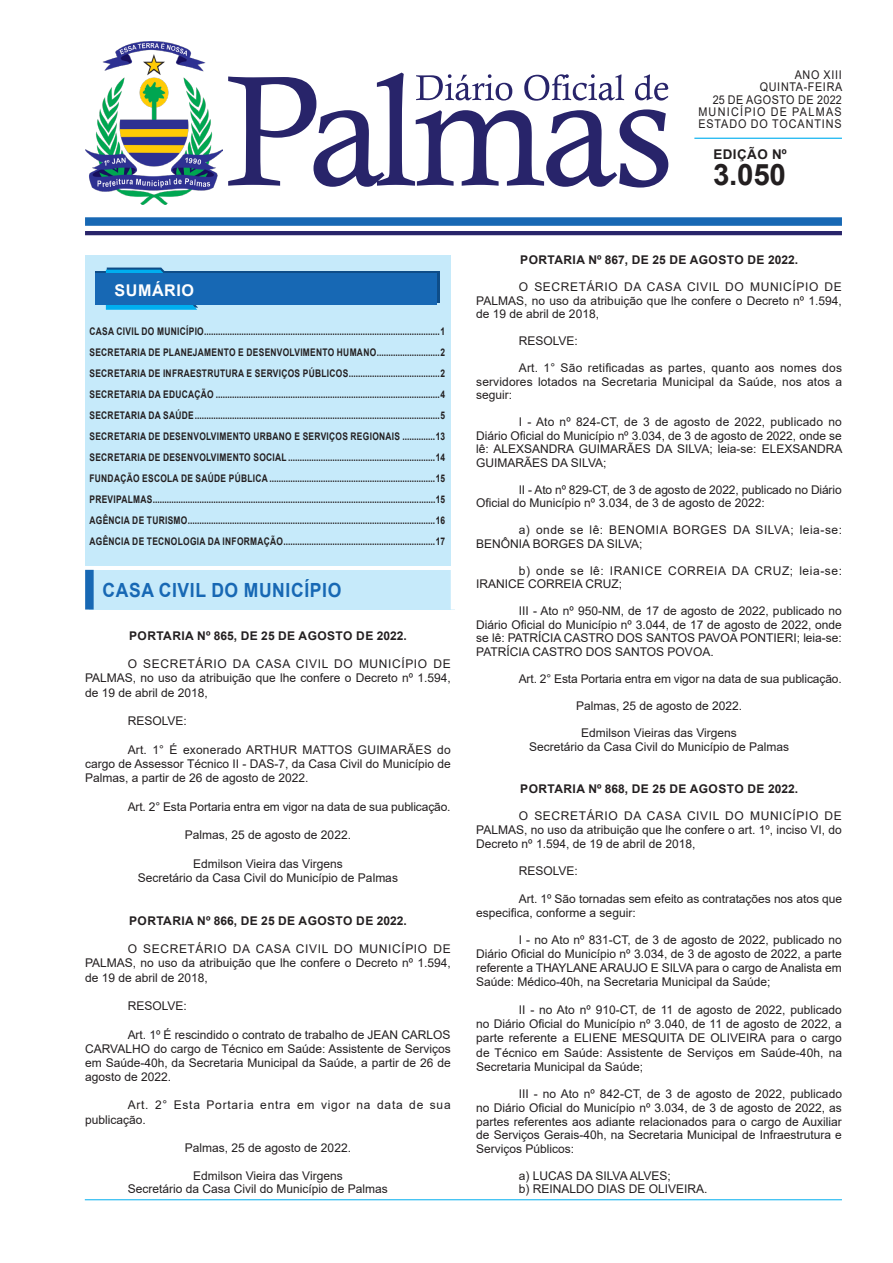
<style>
.page{position:relative;width:893px;height:1263px;background:#fff}
.page>*{position:absolute;margin:0;border:0;box-sizing:border-box;transform-origin:0 0}
.t1{font:700 29.55px "Arial";color:#231f20}
.CHANCELA{font:700 19.5px "Arial";letter-spacing:.035em;color:#1768b4;scale:.9 1}
.t2{font:700 16.2px "Arial";letter-spacing:.035em;color:#fff}
.t3{font:700 13.35px "Arial";letter-spacing:.035em;color:#231f20}
.TEXTO{font:12px/13.5px "Arial";color:#231f20;text-align:justify}
.ASSINATURA{font:12px "Arial";color:#231f20}
.TITULO{font:700 12px "Arial";letter-spacing:.035em;color:#231f20}
.TEXTO-2{font:12px/13.5px "Arial";letter-spacing:.045em;color:#231f20}
.TEXTO-3{font:12px/14.2px "Arial";letter-spacing:.06em;color:#231f20}
.TEXTO-4{font:12px "Arial";letter-spacing:.12em;color:#231f20;scale:.9 1}
.TEXTO-5{font:12px "Arial";letter-spacing:.085em;color:#231f20;scale:.9 1}
.TEXTO-6{font:12px "Arial";letter-spacing:.035em;color:#231f20;scale:.9 1}
.TEXTO-7{font:12px "Arial";letter-spacing:.065em;color:#231f20;scale:.9 1}
.TEXTO-8{font:12px "Arial";color:#231f20;scale:.9 1}
.t4{font:700 10.5px "Arial";letter-spacing:.035em;color:#231f20;scale:.8 1}
</style>
<div class="page">
<div style="left:85px;top:256px;width:366px;height:310px;background:#c6eafa"></div>
<div style="left:85px;top:217px;width:757px;height:9px;background:#1768b4"></div>
<hr style="left:85px;top:231px;width:757px;height:4px;background:#28246a">
<hr style="left:694px;top:138px;width:148px;height:1px;background:#00aeef">
<svg style="left:228px;top:73px;width:440px;height:115px"></svg>
<svg style="left:96px;top:272px;width:344px;height:31px"></svg>
<svg style="left:106px;top:268px;width:92px;height:42px"></svg>
<div style="left:96px;top:274px;width:341px;height:31px;background:#1768b4"></div>
<img style="left:85px;top:41px;width:138px;height:164px">
<hr style="left:85px;top:1199px;width:757px;height:1px;background:#00aeef">
<div style="left:89px;top:570px;width:366px;height:39px;background:#c6eafa"></div>
<div style="left:85px;top:570px;width:9px;height:39px;background:#1768b4"></div>
<div style="left:451px;top:570px;width:8px;height:39px;background:#fff"></div>
<p class="TEXTO-8" style="left:795px;top:67px;width:54px">ANO XIII</p>
<p class="TEXTO-7" style="left:760px;top:79px;width:93px">QUINTA-FEIRA</p>
<p class="TEXTO-6" style="left:713px;top:91px;width:145px">25 DE AGOSTO DE 2022</p>
<p class="TEXTO-4" style="left:698px;top:104px;width:161px">MUNICÍPIO DE PALMAS</p>
<p class="TEXTO-5" style="left:698px;top:116px;width:161px">ESTADO DO TOCANTINS</p>
<p class="t1" style="left:713px;top:154px;width:74px">3.050</p>
<p class="t3" style="left:713px;top:145px;width:75px">EDIÇÃO Nº</p>
<p class="t2" style="left:114px;top:279px;width:81px">SUMÁRIO</p>
<p class="t4" style="left:89px;top:324px;width:446px">CASA CIVIL DO MUNICÍPIO.....................................................................................................1</p>
<p class="t4" style="left:89px;top:345px;width:446px">SECRETARIA DE PLANEJAMENTO E DESENVOLVIMENTO HUMANO...........................2</p>
<p class="t4" style="left:89px;top:366px;width:446px">SECRETARIA DE INFRAESTRUTURA E SERVIÇOS PÚBLICOS.......................................2</p>
<p class="t4" style="left:89px;top:387px;width:446px">SECRETARIA DA EDUCAÇÃO ................................................................................................4</p>
<p class="t4" style="left:89px;top:408px;width:446px">SECRETARIA DA SAÚDE.........................................................................................................5</p>
<p class="t4" style="left:89px;top:429px;width:446px">SECRETARIA DE DESENVOLVIMENTO URBANO E SERVIÇOS REGIONAIS ..............13</p>
<p class="t4" style="left:89px;top:450px;width:446px">SECRETARIA DE DESENVOLVIMENTO SOCIAL ...............................................................14</p>
<p class="t4" style="left:89px;top:471px;width:446px">FUNDAÇÃO ESCOLA DE SAÚDE PÚBLICA .......................................................................15</p>
<p class="t4" style="left:89px;top:492px;width:446px">PREVIPALMAS.........................................................................................................................15</p>
<p class="t4" style="left:89px;top:513px;width:446px">AGÊNCIA DE TURISMO..........................................................................................................16</p>
<p class="t4" style="left:89px;top:534px;width:446px">AGÊNCIA DE TECNOLOGIA DA INFORMAÇÃO.................................................................17</p>
<p class="CHANCELA" style="left:102px;top:576px;width:267px">CASA CIVIL DO MUNICÍPIO</p>
<p class="TITULO" style="left:129px;top:627px;width:279px">PORTARIA Nº 865, DE 25 DE AGOSTO DE 2022.</p>
<p class="TEXTO" style="left:85px;top:657px;width:367px;line-height:14.2px;text-indent:43px">O SECRETÁRIO DA CASA CIVIL DO MUNICÍPIO DE PALMAS, no uso da atribuição que lhe confere o Decreto nº 1.594, de 19 de abril de 2018,</p>
<p class="TEXTO" style="left:128px;top:714px;width:61px">RESOLVE:</p>
<p class="TEXTO" style="left:85px;top:742px;width:367px;line-height:14.2px;text-indent:43px">Art. 1° É exonerado ARTHUR MATTOS GUIMARÃES do cargo de Assessor Técnico II - DAS-7, da Casa Civil do Município de Palmas, a partir de 26 de agosto de 2022.</p>
<p class="TEXTO" style="left:128px;top:799px;width:324px">Art. 2° Esta Portaria entra em vigor na data de sua publicação.</p>
<p class="ASSINATURA" style="left:185px;top:826px;width:168px">Palmas, 25 de agosto de 2022.</p>
<p class="ASSINATURA" style="left:193px;top:855px;width:151px">Edmilson Vieira das Virgens</p>
<p class="ASSINATURA" style="left:138px;top:869px;width:262px">Secretário da Casa Civil do Município de Palmas</p>
<p class="TITULO" style="left:129px;top:912px;width:279px">PORTARIA Nº 866, DE 25 DE AGOSTO DE 2022.</p>
<p class="TEXTO" style="left:85px;top:942px;width:367px;line-height:14.2px;text-indent:43px">O SECRETÁRIO DA CASA CIVIL DO MUNICÍPIO DE PALMAS, no uso da atribuição que lhe confere o Decreto nº 1.594, de 19 de abril de 2018,</p>
<p class="TEXTO" style="left:128px;top:999px;width:61px">RESOLVE:</p>
<p class="TEXTO" style="left:85px;top:1027px;width:367px;line-height:14.1px;text-indent:43px">Art. 1º É rescindido o contrato de trabalho de JEAN CARLOS CARVALHO do cargo de Técnico em Saúde: Assistente de Serviços em Saúde-40h, da Secretaria Municipal da Saúde, a partir de 26 de agosto de 2022.</p>
<p class="TEXTO-3" style="left:85px;top:1098px;width:367px;text-indent:43px">Art. 2° Esta Portaria entra em vigor na data de sua publicação.</p>
<p class="ASSINATURA" style="left:185px;top:1139px;width:168px">Palmas, 25 de agosto de 2022.</p>
<p class="ASSINATURA" style="left:193px;top:1167px;width:151px">Edmilson Vieira das Virgens</p>
<p class="TEXTO" style="left:128px;top:1182px;width:262px">Secretário da Casa Civil do Município de Palmas</p>
<p class="TITULO" style="left:520px;top:252px;width:279px">PORTARIA Nº 867, DE 25 DE AGOSTO DE 2022.</p>
<p class="TEXTO" style="left:476px;top:280px;width:367px;text-indent:43px">O SECRETÁRIO DA CASA CIVIL DO MUNICÍPIO DE PALMAS, no uso da atribuição que lhe confere o Decreto nº 1.594, de 19 de abril de 2018,</p>
<p class="TEXTO" style="left:519px;top:334px;width:61px">RESOLVE:</p>
<p class="TEXTO" style="left:476px;top:361px;width:367px;text-indent:43px">Art. 1° São retificadas as partes, quanto aos nomes dos servidores lotados na Secretaria Municipal da Saúde, nos atos a seguir:</p>
<p class="TEXTO" style="left:476px;top:415px;width:368px;text-indent:43px">I - Ato nº 824-CT, de 3 de agosto de 2022, publicado no Diário Oficial do Município nº 3.034, de 3 de agosto de 2022, onde se lê: ALEXSANDRA GUIMARÃES DA SILVA; leia-se: ELEXSANDRA GUIMARÃES DA SILVA;</p>
<p class="TEXTO" style="left:476px;top:483px;width:367px;text-indent:43px">II - Ato nº 829-CT, de 3 de agosto de 2022, publicado no Diário<br>Oficial do Município nº 3.034, de 3 de agosto de 2022:</p>
<p class="TEXTO-2" style="left:476px;top:523px;width:367px;text-indent:43px">a) onde se lê: BENOMIA BORGES DA SILVA; leia-se:<br>BENÔNIA BORGES DA SILVA;</p>
<p class="TEXTO-2" style="left:476px;top:564px;width:367px;text-indent:43px">b) onde se lê: IRANICE CORREIA DA CRUZ; leia-se:<br>IRANICE CORREIA CRUZ;</p>
<p class="TEXTO" style="left:476px;top:604px;width:367px;text-indent:43px">III - Ato nº 950-NM, de 17 de agosto de 2022, publicado no Diário Oficial do Município nº 3.044, de 17 de agosto de 2022, onde se lê: PATRÍCIA CASTRO DOS SANTOS PAVOA PONTIERI; leia-se:<br>PATRÍCIA CASTRO DOS SANTOS POVOA.</p>
<p class="TEXTO" style="left:519px;top:672px;width:324px">Art. 2° Esta Portaria entra em vigor na data de sua publicação.</p>
<p class="ASSINATURA" style="left:576px;top:697px;width:168px">Palmas, 25 de agosto de 2022.</p>
<p class="ASSINATURA" style="left:581px;top:725px;width:157px">Edmilson Vieiras das Virgens</p>
<p class="ASSINATURA" style="left:529px;top:739px;width:262px">Secretário da Casa Civil do Município de Palmas</p>
<p class="TITULO" style="left:520px;top:780px;width:279px">PORTARIA Nº 868, DE 25 DE AGOSTO DE 2022.</p>
<p class="TEXTO" style="left:476px;top:809px;width:367px;text-indent:43px">O SECRETÁRIO DA CASA CIVIL DO MUNICÍPIO DE PALMAS, no uso da atribuição que lhe confere o art. 1º, inciso VI, do Decreto nº 1.594, de 19 de abril de 2018,</p>
<p class="TEXTO" style="left:519px;top:864px;width:61px">RESOLVE:</p>
<p class="TEXTO" style="left:476px;top:892px;width:367px;text-indent:43px">Art. 1º São tornadas sem efeito as contratações nos atos que especifica, conforme a seguir:</p>
<p class="TEXTO" style="left:476px;top:933px;width:367px;line-height:14px;text-indent:43px">I - no Ato nº 831-CT, de 3 de agosto de 2022, publicado no Diário Oficial do Município nº 3.034, de 3 de agosto de 2022, a parte referente a THAYLANE ARAUJO E SILVA para o cargo de Analista em Saúde: Médico-40h, na Secretaria Municipal da Saúde;</p>
<p class="TEXTO" style="left:476px;top:1003px;width:367px;line-height:14.1px;text-indent:43px">II - no Ato nº 910-CT, de 11 de agosto de 2022, publicado no Diário Oficial do Município nº 3.040, de 11 de agosto de 2022, a parte referente a ELIENE MESQUITA DE OLIVEIRA para o cargo de Técnico em Saúde: Assistente de Serviços em Saúde-40h, na Secretaria Municipal da Saúde;</p>
<p class="TEXTO" style="left:476px;top:1087px;width:367px;text-indent:43px">III - no Ato nº 842-CT, de 3 de agosto de 2022, publicado no Diário Oficial do Município nº 3.034, de 3 de agosto de 2022, as partes referentes aos adiante relacionados para o cargo de Auxiliar de Serviços Gerais-40h, na Secretaria Municipal de Infraestrutura e Serviços Públicos:</p>
<p class="TEXTO" style="left:519px;top:1168px;width:154px">a) LUCAS DA SILVA ALVES;</p>
<p class="TEXTO" style="left:519px;top:1182px;width:190px">b) REINALDO DIAS DE OLIVEIRA.</p>
</div>
